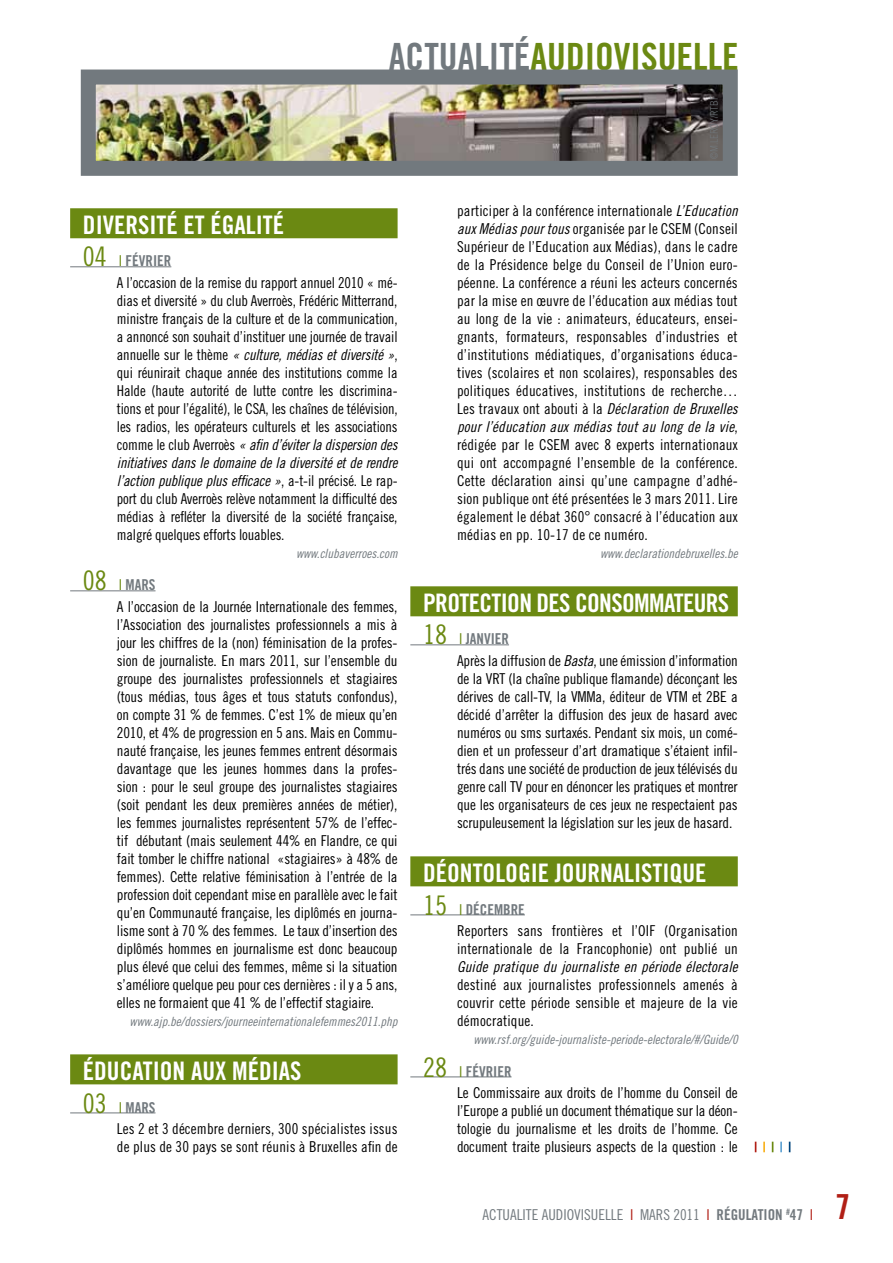
<style>
.page{position:relative;width:893px;height:1263px;background:#fff}
.page>*{position:absolute;margin:0;border:0;box-sizing:border-box;transform-origin:0 0}
.t1{font:37.5px "Trade Gothic LT Std Bd Cn 20";color:#6b8912}
.t2{font:34.5px "Trade Gothic LT Std Bd Cn 20";color:#b11f16}
.t3{font:25.5px "Trade Gothic LT Std Bd Cn 20";color:#fff}
.t4{font:25.5px "Trade Gothic LT Std Bd Cn 20";letter-spacing:-.025em;color:#fff}
.t5{font:15px/18px "Trade Gothic LT Std Cn 18";letter-spacing:-.01em;color:#000;text-align:justify}
.t6{font:15px/18px "Trade Gothic LT Std Cn 18 Obl";letter-spacing:.01em;color:#000;text-align:justify}
.t7{font:15px/18px "Trade Gothic LT Std Cn 18";letter-spacing:.01em;color:#000}
.t8{font:15px "Trade Gothic LT Std Bd Cn 20";color:#72797e}
.t9{font:15px "Trade Gothic LT Std Cn 18";color:#72797e}
.t10{font:15px "Trade Gothic LT Std Cn 18 Obl";letter-spacing:-.01em;color:#000}
.t11{font:12.75px "Trade Gothic Cond Eighteen Obl";color:#72797e}
.t12{font:300 10.5px "Trade Gothic LT Std";color:#72797e;scale:.8 1}
.s1{color:#72797e}
.s2{font-family:"Trade Gothic LT Std Cn 18";font-size:27px;color:#6b8912}
.s3{font-family:"Trade Gothic LT Std Cn 18";color:#6b8912}
.s4{font-family:"Trade Gothic LT Std Cn 18"}
.s5{font-family:"Trade Gothic LT Std Cn 18 Obl"}
.s6{color:#b11f16}
.s7{font-family:"Trade Gothic LT Std Bd Cn 20"}
</style>
<div class="page">
<img style="left:97px;top:86px;width:625px;height:74px">
<div style="left:81px;top:70px;width:657px;height:106px;border:15px solid #72797e"></div>
<div style="left:70px;top:208px;width:328px;height:30px;background:#6b8912"></div>
<hr style="left:70px;top:266px;width:101px;height:1px;background:#72797e">
<hr style="left:70px;top:590px;width:86px;height:1px;background:#72797e">
<div style="left:70px;top:1054px;width:328px;height:30px;background:#6b8912"></div>
<hr style="left:70px;top:1112px;width:86px;height:1px;background:#72797e">
<div style="left:410px;top:586px;width:328px;height:30px;background:#6b8912"></div>
<hr style="left:410px;top:644px;width:99px;height:1px;background:#72797e">
<div style="left:410px;top:856px;width:328px;height:30px;background:#6b8912"></div>
<hr style="left:410px;top:914px;width:115px;height:1px;background:#72797e">
<hr style="left:410px;top:1076px;width:102px;height:1px;background:#72797e">
<svg style="left:763px;top:1142px;width:2px;height:10px"></svg>
<svg style="left:780px;top:1142px;width:2px;height:10px"></svg>
<h1 class="t1" style="left:389px;top:33px;width:286px"><span class="s1">ACTUALITÉ</span>AU DIOVISUELLE</h1>
<h3 class="t3" style="left:83px;top:209px;width:203px">DIVERSITÉ ET ÉGALITÉ</h3>
<p class="t8" style="left:83px;top:252px;width:87px"><span class="s2">04</span> <span class="s3">I</span> FÉVRIER</p>
<p class="t5" style="left:117px;top:273px;width:282px">A l’occasion de la remise du rapport annuel 2010 « mé&shy;dias et diversité » du club Averroès, Frédéric Mitterrand, ministre français de la culture et de la communication, a annoncé son souhait d’instituer une journée de travail</p>
<p class="t10" style="left:117px;top:346px;width:282px"><span class="s4">annuelle sur le thème</span> « culture, médias et diversité »<span class="s4">,</span></p>
<p class="t5" style="left:117px;top:363px;width:282px">qui réunirait chaque année des institutions comme la Halde (haute autorité de lutte contre les discrimina&shy;tions et pour l’égalité), le CSA, les chaînes de télévision, les radios, les opérateurs culturels et les associations</p>
<p class="t6" style="left:117px;top:436px;width:282px"><span class="s4">comme le club Averroès</span> « afin d’éviter la dispersion des initiatives dans le domaine de la diversité et de rendre l’action publique plus efficace »<span class="s4">, a-t-il précisé. Le rap-</span></p>
<p class="t5" style="left:117px;top:489px;width:282px">port du club Averroès relève notamment la difficulté des médias à refléter la diversité de la société française, malgré quelques efforts louables.</p>
<p class="t11" style="left:296px;top:546px;width:103px">www.clubaverroes.com</p>
<p class="t8" style="left:83px;top:576px;width:66px"><span class="s2">08</span> <span class="s3">I</span> MARS</p>
<p class="t5" style="left:117px;top:597px;width:282px">A l’occasion de la Journée Internationale des femmes, l’Association des journalistes professionnels a mis à jour les chiffres de la (non) féminisation de la profes&shy;sion de journaliste. En mars 2011, sur l’ensemble du groupe des journalistes professionnels et stagiaires (tous médias, tous âges et tous statuts confondus), on compte 31 % de femmes. C’est 1% de mieux qu’en 2010, et 4% de progression en 5 ans. Mais en Commu&shy;nauté française, les jeunes femmes entrent désormais davantage que les jeunes hommes dans la profes&shy;sion : pour le seul groupe des journalistes stagiaires (soit pendant les deux premières années de métier), les femmes journalistes représentent 57% de l’effec&shy;tif débutant (mais seulement 44% en Flandre, ce qui fait tomber le chiffre national «stagiaires» à 48% de femmes). Cette relative féminisation à l’entrée de la profession doit cependant mise en parallèle avec le fait qu’en Communauté française, les diplômés en journa&shy;lisme sont à 70 % des femmes. Le taux d’insertion des diplômés hommes en journalisme est donc beaucoup plus élevé que celui des femmes, même si la situation s’améliore quelque peu pour ces dernières : il y a 5 ans, elles ne formaient que 41 % de l’effectif stagiaire.</p>
<p class="t11" style="left:130px;top:1014px;width:269px">www.ajp.be/dossiers/journeeinternationalefemmes2011.php</p>
<h3 class="t3" style="left:83px;top:1055px;width:218px">ÉDUCATION AUX MÉDIAS</h3>
<p class="t8" style="left:83px;top:1098px;width:66px"><span class="s2">03</span> <span class="s3">I</span> MARS</p>
<p class="t7" style="left:117px;top:1119px;width:282px">Les 2 et 3 décembre derniers, 300 spécialistes issus de plus de 30 pays se sont réunis à Bruxelles afin de</p>
<p class="t12" style="left:708px;top:159px;width:81px;rotate:-90deg">©M.LEROY/RTBF</p>
<p class="t5" style="left:457px;top:201px;width:282px">participer à la conférence internationale <span class="s5">L’Education aux Médias pour tous</span> organisée par le CSEM (Conseil Supérieur de l’Education aux Médias), dans le cadre de la Présidence belge du Conseil de l’Union euro&shy;péenne. La conférence a réuni les acteurs concernés par la mise en œuvre de l’éducation aux médias tout au long de la vie : animateurs, éducateurs, ensei&shy;gnants, formateurs, responsables d’industries et d’institutions médiatiques, d’organisations éduca&shy;tives (scolaires et non scolaires), responsables des politiques éducatives, institutions de recherche… Les travaux ont abouti à la <span class="s5">Déclaration de Bruxelles</span></p>
<p class="t6" style="left:457px;top:418px;width:282px">pour l’éducation aux médias tout au long de la vie<span class="s4">,</span></p>
<p class="t5" style="left:457px;top:435px;width:282px">rédigée par le CSEM avec 8 experts internationaux qui ont accompagné l’ensemble de la conférence.<br>Cette déclaration ainsi qu’une campagne d’adhé&shy;sion publique ont été présentées le 3 mars 2011. Lire également le débat 360° consacré à l’éducation aux médias en pp. 10-17 de ce numéro.</p>
<p class="t11" style="left:600px;top:546px;width:139px">www.declarationdebruxelles.be</p>
<h3 class="t4" style="left:423px;top:587px;width:295px">PROTECTION DES CONSOMMATEURS</h3>
<p class="t8" style="left:423px;top:630px;width:85px"><span class="s2">18</span> <span class="s3">I</span> JANVIER</p>
<p class="t5" style="left:457px;top:651px;width:282px">Après la diffusion de <span class="s5">Basta</span>, une émission d’information de la VRT (la chaîne publique flamande) déconçant les dérives de call-TV, la VMMa, éditeur de VTM et 2BE a décidé d’arrêter la diffusion des jeux de hasard avec numéros ou sms surtaxés. Pendant six mois, un comé&shy;dien et un professeur d’art dramatique s’étaient infil&shy;trés dans une société de production de jeux télévisés du genre call TV pour en dénoncer les pratiques et montrer que les organisateurs de ces jeux ne respectaient pas scrupuleusement la législation sur les jeux de hasard.</p>
<h3 class="t3" style="left:423px;top:857px;width:285px">DÉONTOLOGIE JOURNALISTIQUE</h3>
<p class="t8" style="left:423px;top:900px;width:103px"><span class="s2">15</span> <span class="s3">I</span> DÉCEMBRE</p>
<p class="t7" style="left:457px;top:921px;width:282px">Reporters sans frontières et l’OIF (Organisation internationale de la Francophonie) ont publié un</p>
<p class="t6" style="left:457px;top:958px;width:282px">Guide pratique du journaliste en période électorale</p>
<p class="t5" style="left:457px;top:975px;width:282px">destiné aux journalistes professionnels amenés à couvrir cette période sensible et majeure de la vie démocratique.</p>
<p class="t11" style="left:473px;top:1032px;width:266px">www.rsf.org/guide-journaliste-periode-electorale/#/Guide/0</p>
<p class="t8" style="left:423px;top:1062px;width:87px"><span class="s2">28</span> <span class="s3">I</span> FÉVRIER</p>
<p class="t5" style="left:457px;top:1083px;width:282px">Le Commissaire aux droits de l’homme du Conseil de l’Europe a publié un document thématique sur la déon&shy;tologie du journalisme et les droits de l’homme. Ce document traite plusieurs aspects de la question : le</p>
<p class="t9" style="left:483px;top:1206px;width:332px">actualite audiovisuelle <span class="s6">I</span> Mars 2011 <span class="s6">I</span> <span class="s7">RÉGULATION</span> <sup>#</sup><span class="s7">47</span> <span class="s6">I</span></p>
<h2 class="t2" style="left:835px;top:1185px;width:17px">7</h2>
</div>
